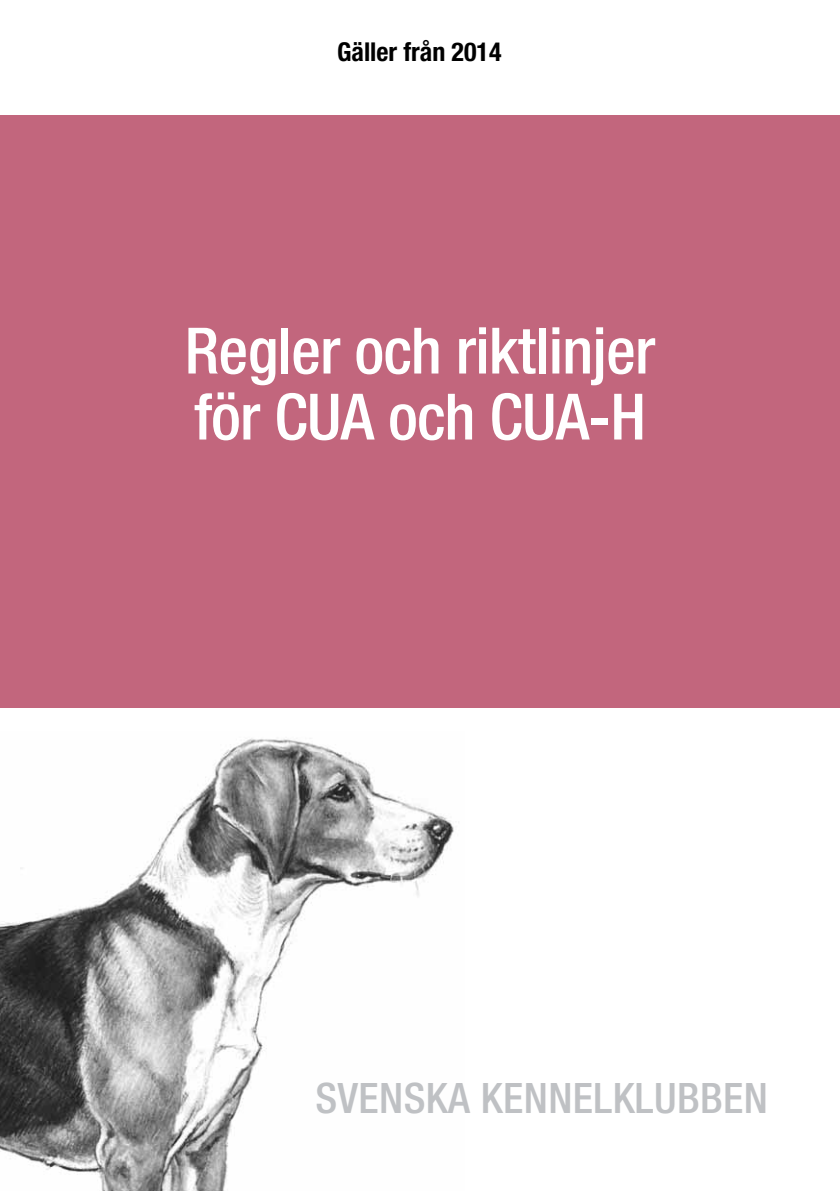
<style>
.page{position:relative;width:840px;height:1191px;background:#fff}
.page>*{position:absolute;margin:0;border:0;box-sizing:border-box;transform-origin:0 0}
.t1{font:500 condensed 64px/66px "Helvetica Neue LT Std";letter-spacing:-.01em;color:#fff}
.t2{font:500 condensed 42px "Helvetica Neue LT Std";letter-spacing:.01em;color:#bfc1c4}
.t3{font:700 condensed 26px "Helvetica Neue LT Std";color:#000}
</style>
<div class="page">
<div style="left:0;top:115px;width:839px;height:592px;background:#c2667d"></div>
<img style="left:0;top:738px;width:454px;height:453px">
<p class="t3" style="left:337px;top:36px;width:166px">Gäller från 2014</p>
<p class="t1" style="left:184px;top:317px;width:472px">Regler och riktlinjer för CUA och CUA-H</p>
<p class="t2" style="left:315px;top:1073px;width:453px">SVENSKA KENNELKLUBBEN</p>
</div>
